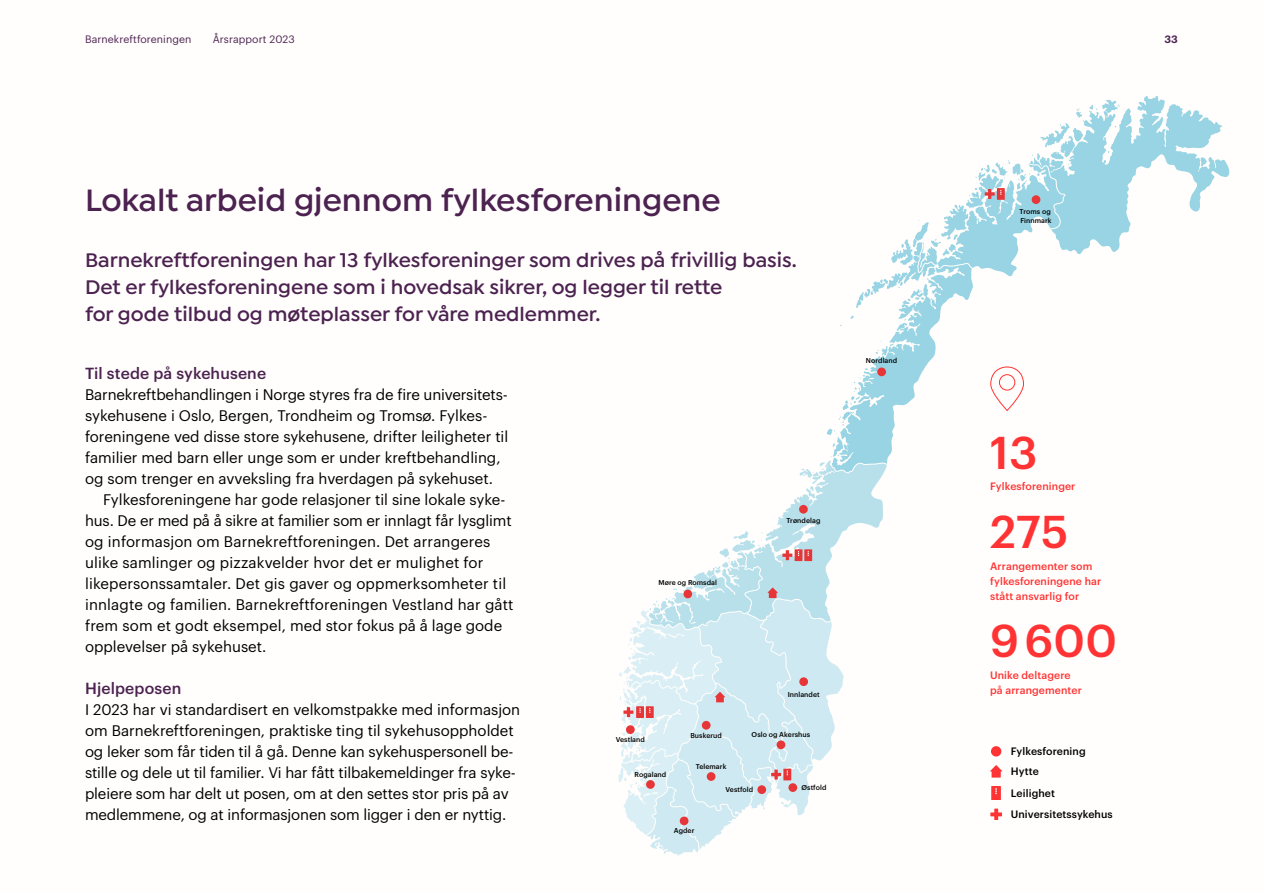
<style>
.page{position:relative;width:1263px;height:893px;background:#fff}
.page>*{position:absolute;margin:0;border:0;box-sizing:border-box;transform-origin:0 0}
.t1{font:500 45px "Graphik";color:#f33}
.t2{font:600 33px "Isidora Sans";color:#4c2250}
.Ingress{font:600 21px/27px "Isidora Sans";color:#4c2250}
.t3{font:500 15.75px "Graphik";letter-spacing:.01em;color:#4c2250}
.Brødtekst{font:15px/21px "Graphik";letter-spacing:-.01em;color:#000}
.Brødtekst_Innrykk{font:15px/21px "Graphik";letter-spacing:.01em;color:#000}
.t4{font:500 10.5px/15px "Graphik";letter-spacing:.01em;color:#f33}
.t5{font:500 10.5px/21.1px "Graphik";letter-spacing:.01em;color:#000}
.t6{font:10.5px "Graphik";letter-spacing:.01em;color:#4c2250}
.t7{font:600 10.5px "Graphik";color:#4c2250}
.t8{font:500 6.9px/8.2px "Graphik";letter-spacing:.01em;color:#000}
</style>
<div class="page">
<svg style="left:618px;top:96px;width:611px;height:760px"></svg>
<p class="t6" style="left:85px;top:31px;width:108px">Barnekreftforeningen</p>
<p class="t6" style="left:213px;top:31px;width:84px">Årsrapport 2023</p>
<p class="t7" style="left:1164px;top:31px;width:15px">33</p>
<h2 class="t2" style="left:85px;top:180px;width:637px">Lokalt arbeid gjennom fylkesforeningene</h2>
<p class="Ingress" style="left:85px;top:247px;width:713px">Barnekreftforeningen har 13 fylkesforeninger som drives på frivillig basis.<br>Det er fylkesforeningene som i hovedsak sikrer, og legger til rette<br>for gode tilbud og møteplasser for våre medlemmer.</p>
<h3 class="t3" style="left:85px;top:361px;width:183px">Til stede på sykehusene</h3>
<p class="Brødtekst" style="left:85px;top:382px;width:425px">Barnekreftbehandlingen i Norge styres fra de fire universitets&shy;sykehusene i Oslo, Bergen, Trondheim og Tromsø. Fylkes&shy;foreningene ved disse store sykehusene, drifter leiligheter til familier med barn eller unge som er under kreftbehandling, og som trenger en avveksling fra hverdagen på sykehuset.</p>
<p class="Brødtekst_Innrykk" style="left:85px;top:487px;width:430px;text-indent:18px">Fylkesforeningene har gode relasjoner til sine lokale syke&shy;hus. De er med på å sikre at familier som er innlagt får lysglimt og informasjon om Barnekreftforeningen. Det arrangeres ulike samlinger og pizzakvelder hvor det er mulighet for likepersonssamtaler. Det gis gaver og oppmerksomheter til innlagte og familien. Barnekreftforeningen Vestland har gått frem som et godt eksempel, med stor fokus på å lage gode opplevelser på sykehuset.</p>
<h3 class="t3" style="left:85px;top:676px;width:98px">Hjelpeposen</h3>
<p class="Brødtekst" style="left:85px;top:697px;width:437px">I 2023 har vi standardisert en velkomstpakke med informasjon om Barnekreftforeningen, praktiske ting til sykehusoppholdet og leker som får tiden til å gå. Denne kan sykehuspersonell be&shy;stille og dele ut til familier. Vi har fått tilbakemeldinger fra syke&shy;pleiere som har delt ut posen, om at den settes stor pris på av medlemmene, og at informasjonen som ligger i den er nyttig.</p>
<p class="t8" style="left:658px;top:578px;width:60px">Møre og Romsdal</p>
<p class="t8" style="left:786px;top:516px;width:35px">Trøndelag</p>
<p class="t8" style="left:616px;top:735px;width:31px">Vestland</p>
<p class="t8" style="left:635px;top:770px;width:33px">Rogaland</p>
<p class="t8" style="left:690px;top:730px;width:33px">Buskerud</p>
<p class="t8" style="left:696px;top:762px;width:32px">Telemark</p>
<p class="t8" style="left:788px;top:689px;width:34px">Innlandet</p>
<p class="t8" style="left:752px;top:730px;width:60px">Oslo og Akershus</p>
<p class="t8" style="left:674px;top:826px;width:22px">Agder</p>
<p class="t8" style="left:726px;top:785px;width:29px">Vestfold</p>
<p class="t8" style="left:801px;top:783px;width:26px">Østfold</p>
<p class="t8" style="left:866px;top:356px;width:33px">Nordland</p>
<p class="t8" style="left:1019px;top:207px;width:34px">Troms og<br>Finnmark</p>
<h1 class="t1" style="left:990px;top:418px;width:49px">13</h1>
<p class="t4" style="left:990px;top:478px;width:87px">Fylkesforeninger</p>
<h1 class="t1" style="left:990px;top:498px;width:80px">275</h1>
<p class="t4" style="left:990px;top:557px;width:113px">Arrangementer som fylkesforeningene har stått ansvarlig for</p>
<h1 class="t1" style="left:990px;top:607px;width:128px">9 600</h1>
<p class="t4" style="left:990px;top:666px;width:93px">Unike deltagere på arrangementer</p>
<p class="t5" style="left:1011px;top:740px;width:76px;line-height:20px">Fylkesforening<br>Hytte</p>
<p class="t5" style="left:1011px;top:781px;width:103px">Leilighet<br>Universitetssykehus</p>
</div>
